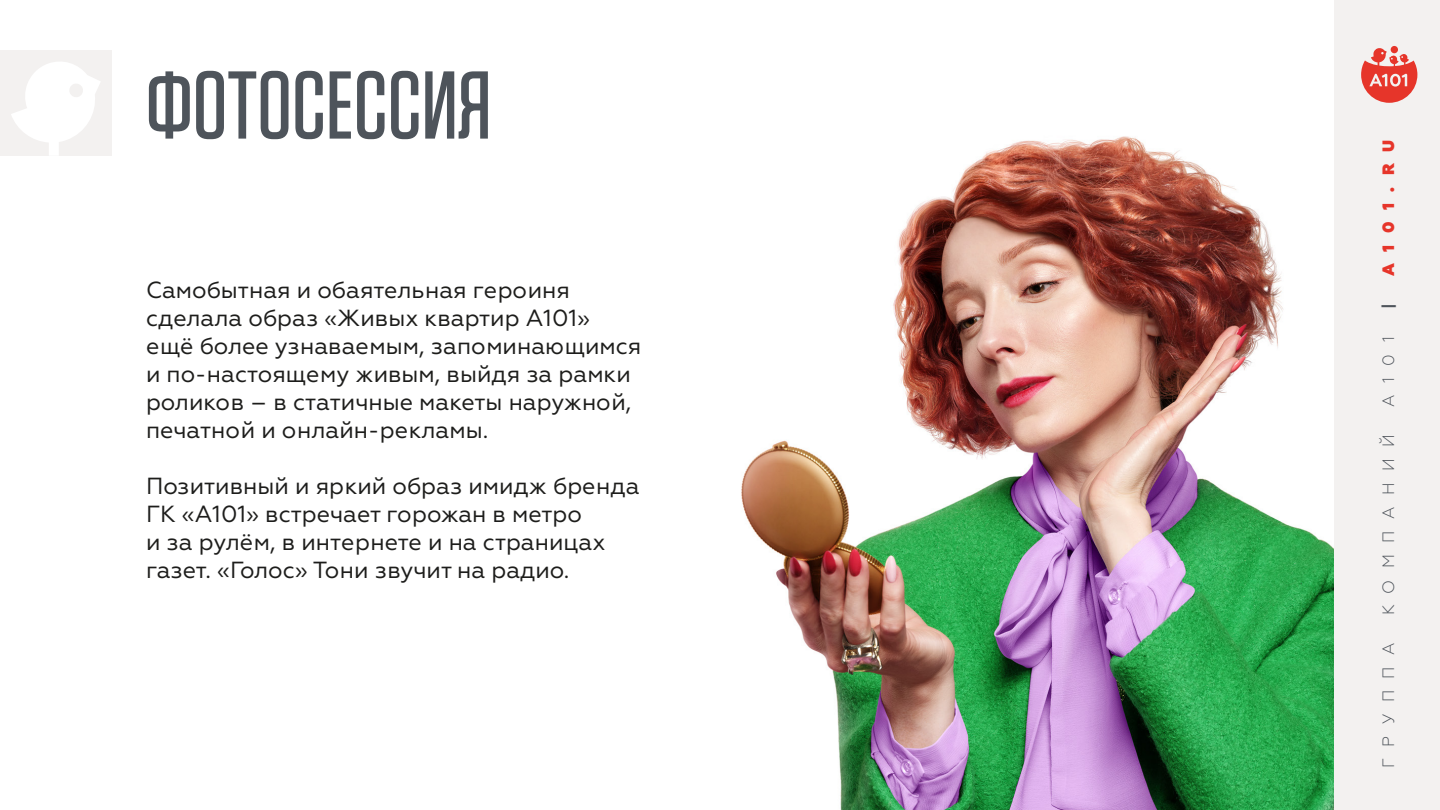
<style>
.page{position:relative;width:1440px;height:810px;background:#fff}
.page>*{position:absolute;margin:0;border:0;box-sizing:border-box;transform-origin:0 0}
.t1{font:500 96px "Rain Tungsten";color:#4e545b}
.t2{font:23.33px/28px "Geometria";color:#1d1d1b}
.t3{font:300 16.5px "Geometria";letter-spacing:.7em;color:#4e545b}
.t4{font:800 16.5px "Geometria";letter-spacing:.7em;color:#e6352a}
.t5{font:700 16.5px "Geometria";color:#4e545b}
</style>
<div class="page">
<img style="left:741px;top:46px;width:594px;height:764px">
<div style="left:0;top:50px;width:112px;height:106px;background:#f3f1f0"></div>
<svg style="left:11px;top:62px;width:89px;height:94px"></svg>
<div style="left:1335px;top:0;width:105px;height:810px;background:#f3f1f0"></div>
<div style="left:1391px;top:46px;width:7px;height:7px;background:#e6352a;border-radius:50%"></div>
<svg style="left:1361px;top:48px;width:56px;height:55px"></svg>
<h1 class="t1" style="left:146px;top:55px;width:347px">ФОТОСЕССИЯ</h1>
<p class="t2" style="left:146px;top:276px;width:497px">Самобытная и обаятельная героиня сделала образ «Живых квартир А101» ещё более узнаваемым, запоминающимся и по-настоящему живым, выйдя за рамки роликов – в статичные макеты наружной, печатной и онлайн-рекламы.</p>
<p class="t2" style="left:146px;top:472px;width:495px">Позитивный и яркий образ имидж бренда ГК «А101» встречает горожан в метро<br>и за рулём, в интернете и на страницах газет. «Голос» Тони звучит на радио.</p>
<p class="t4" style="left:1378px;top:276px;width:138px;rotate:-90deg">A101.RU</p>
<p class="t5" style="left:1379px;top:309px;width:7px;rotate:-90deg">|</p>
<p class="t3" style="left:1379px;top:407px;width:72px;rotate:-90deg">А101</p>
<p class="t3" style="left:1379px;top:615px;width:182px;rotate:-90deg">КОМПАНИЙ</p>
<p class="t3" style="left:1379px;top:768px;width:127px;rotate:-90deg">ГРУППА</p>
</div>
